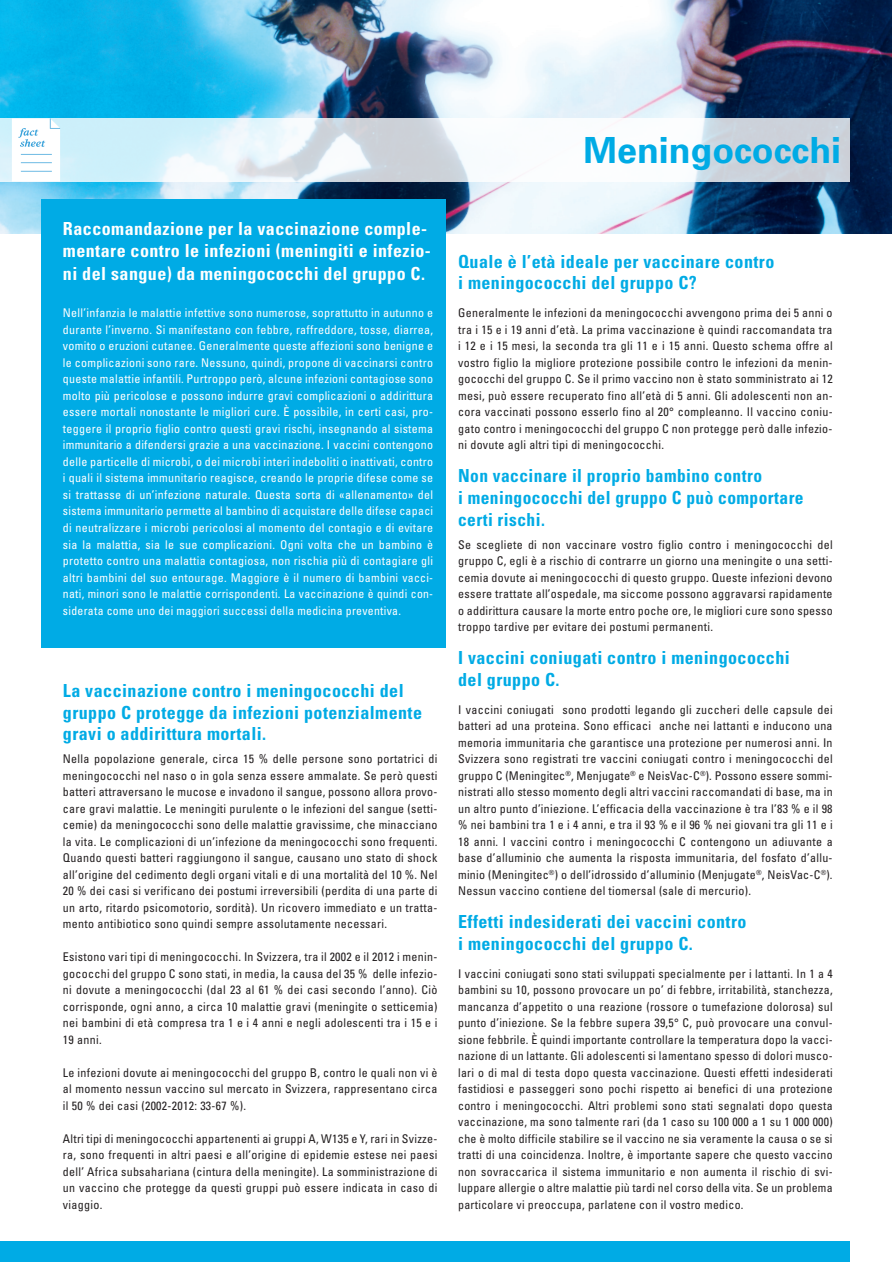
<style>
.page{position:relative;width:892px;height:1262px;background:#fff}
.page>*{position:absolute;margin:0;border:0;box-sizing:border-box;transform-origin:0 0}
.t1{font:700 36px "Univers";color:#00abe5}
.t2{font:700 condensed 18px/21.6px "Univers";letter-spacing:.025em;color:#00abe5}
.t3{font:700 condensed 18px/22.5px "Univers";letter-spacing:.025em;color:#fff}
.t4{font:condensed 12px/16.5px "Univers";letter-spacing:.025em;color:#231f20;text-align:justify}
.t5{font:condensed 12px/16.5px "Univers";letter-spacing:.025em;color:#fff;text-align:justify}
</style>
<div class="page">
<img style="left:0;top:0;width:891px;height:233px">
<svg style="left:0;top:118px;width:850px;height:64px"></svg>
<svg style="left:12px;top:118px;width:48px;height:63px"></svg>
<div style="left:42px;top:199px;width:404px;height:448px;background:#00abe5"></div>
<div style="left:0;top:1241px;width:850px;height:20px;background:#00abe5"></div>
<h2 class="t3" style="left:63px;top:217px;width:369px">Raccomandazione per la vaccinazione comple&shy;mentare contro le infezioni (meningiti e infezio&shy;ni del sangue) da meningococchi del gruppo C.</h2>
<p class="t5" style="left:63px;top:304px;width:371px">Nell’infanzia le malattie infettive sono numerose, soprattutto in autunno e durante l’inverno. Si manifestano con febbre, raffreddore, tosse, diarrea, vomito o eruzioni cutanee. Generalmente queste affezioni sono benigne e le complicazioni sono rare. Nessuno, quindi, propone di vaccinarsi contro queste malattie infantili. Purtroppo però, alcune infezioni contagiose sono molto più pericolose e possono indurre gravi complicazioni o addirittura essere mortali nonostante le migliori cure. È possibile, in certi casi, pro&shy;teggere il proprio figlio contro questi gravi rischi, insegnando al sistema immunitario a difendersi grazie a una vaccinazione. I vaccini contengono delle particelle di microbi, o dei microbi interi indeboliti o inattivati, contro i quali il sistema immunitario reagisce, creando le proprie difese come se si trattasse di un’infezione naturale. Questa sorta di «allenamento» del sistema immunitario permette al bambino di acquistare delle difese capaci di neutralizzare i microbi pericolosi al momento del contagio e di evitare sia la malattia, sia le sue complicazioni. Ogni volta che un bambino è protetto contro una malattia contagiosa, non rischia più di contagiare gli altri bambini del suo entourage. Maggiore è il numero di bambini vacci&shy;nati, minori sono le malattie corrispondenti. La vaccinazione è quindi con&shy;siderata come uno dei maggiori successi della medicina preventiva.</p>
<h2 class="t2" style="left:63px;top:679px;width:360px">La vaccinazione contro i meningococchi del gruppo C protegge da infezioni potenzialmente gravi o addirittura mortali.</h2>
<p class="t4" style="left:63px;top:750px;width:376px">Nella popolazione generale, circa 15 % delle persone sono portatrici di meningococchi nel naso o in gola senza essere ammalate. Se però questi batteri attraversano le mucose e invadono il sangue, possono allora provo&shy;care gravi malattie. Le meningiti purulente o le infezioni del sangue (setti&shy;cemie) da meningococchi sono delle malattie gravissime, che minacciano la vita. Le complicazioni di un’infezione da meningococchi sono frequenti.<br>Quando questi batteri raggiungono il sangue, causano uno stato di shock all’origine del cedimento degli organi vitali e di una mortalità del 10 %. Nel 20 % dei casi si verificano dei postumi irreversibili (perdita di una parte di un arto, ritardo psicomotorio, sordità). Un ricovero immediato e un tratta&shy;mento antibiotico sono quindi sempre assolutamente necessari.</p>
<p class="t4" style="left:63px;top:948px;width:376px">Esistono vari tipi di meningococchi. In Svizzera, tra il 2002 e il 2012 i menin&shy;gococchi del gruppo C sono stati, in media, la causa del 35 % delle infezio&shy;ni dovute a meningococchi (dal 23 al 61 % dei casi secondo l’anno). Ciò corrisponde, ogni anno, a circa 10 malattie gravi (meningite o setticemia) nei bambini di età compresa tra 1 e i 4 anni e negli adolescenti tra i 15 e i 19 anni.</p>
<p class="t4" style="left:63px;top:1063px;width:376px">Le infezioni dovute ai meningococchi del gruppo B, contro le quali non vi è al momento nessun vaccino sul mercato in Svizzera, rappresentano circa il 50 % dei casi (2002-2012: 33-67 %).</p>
<p class="t4" style="left:63px;top:1129px;width:376px">Altri tipi di meningococchi appartenenti ai gruppi A, W135 e Y, rari in Svizze&shy;ra, sono frequenti in altri paesi e all’origine di epidemie estese nei paesi dell’ Africa subsahariana (cintura della meningite). La somministrazione di un vaccino che protegge da questi gruppi può essere indicata in caso di viaggio.</p>
<h1 class="t1" style="left:583px;top:127px;width:259px">Meningococchi</h1>
<h2 class="t2" style="left:458px;top:250px;width:317px">Quale è l’età ideale per vaccinare contro i meningococchi del gruppo C?</h2>
<p class="t4" style="left:458px;top:304px;width:376px">Generalmente le infezioni da meningococchi avvengono prima dei 5 anni o tra i 15 e i 19 anni d’età. La prima vaccinazione è quindi raccomandata tra i 12 e i 15 mesi, la seconda tra gli 11 e i 15 anni. Questo schema offre al vostro figlio la migliore protezione possibile contro le infezioni da menin&shy;gococchi del gruppo C. Se il primo vaccino non è stato somministrato ai 12 mesi, può essere recuperato fino all’età di 5 anni. Gli adolescenti non an&shy;cora vaccinati possono esserlo fino al 20° compleanno. Il vaccino coniu&shy;gato contro i meningococchi del gruppo C non protegge però dalle infezio&shy;ni dovute agli altri tipi di meningococchi.</p>
<h2 class="t2" style="left:458px;top:465px;width:347px">Non vaccinare il proprio bambino contro<br>i meningococchi del gruppo C può comportare certi rischi.</h2>
<p class="t4" style="left:458px;top:535px;width:376px">Se scegliete di non vaccinare vostro figlio contro i meningococchi del gruppo C, egli è a rischio di contrarre un giorno una meningite o una setti&shy;cemia dovute ai meningococchi di questo gruppo. Queste infezioni devono essere trattate all’ospedale, ma siccome possono aggravarsi rapidamente o addirittura causare la morte entro poche ore, le migliori cure sono spesso troppo tardive per evitare dei postumi permanenti.</p>
<h2 class="t2" style="left:458px;top:646px;width:333px">I vaccini coniugati contro i meningococchi del gruppo C.</h2>
<p class="t4" style="left:458px;top:700px;width:376px">I vaccini coniugati sono prodotti legando gli zuccheri delle capsule dei batteri ad una proteina. Sono efficaci anche nei lattanti e inducono una memoria immunitaria che garantisce una protezione per numerosi anni. In Svizzera sono registrati tre vaccini coniugati contro i meningococchi del gruppo C (Meningitec<sup>®</sup>, Menjugate<sup>®</sup> e NeisVac-C<sup>®</sup>). Possono essere sommi&shy;nistrati allo stesso momento degli altri vaccini raccomandati di base, ma in un altro punto d’iniezione. L’efficacia della vaccinazione è tra l’83 % e il 98 % nei bambini tra 1 e i 4 anni, e tra il 93 % e il 96 % nei giovani tra gli 11 e i 18 anni. I vaccini contro i meningococchi C contengono un adiuvante a base d’alluminio che aumenta la risposta immunitaria, del fosfato d’allu&shy;minio (Meningitec<sup>®</sup>) o dell’idrossido d’alluminio (Menjugate<sup>®</sup>, NeisVac-C<sup>®</sup>).<br>Nessun vaccino contiene del tiomersal (sale di mercurio).</p>
<h2 class="t2" style="left:458px;top:910px;width:290px">Effetti indesiderati dei vaccini contro i meningococchi del gruppo C.</h2>
<p class="t4" style="left:458px;top:964px;width:376px">I vaccini coniugati sono stati sviluppati specialmente per i lattanti. In 1 a 4 bambini su 10, possono provocare un po’ di febbre, irritabilità, stanchezza, mancanza d’appetito o una reazione (rossore o tumefazione dolorosa) sul punto d’iniezione. Se la febbre supera 39,5° C, può provocare una convul&shy;sione febbrile. È quindi importante controllare la temperatura dopo la vacci&shy;nazione di un lattante. Gli adolescenti si lamentano spesso di dolori musco&shy;lari o di mal di testa dopo questa vaccinazione. Questi effetti indesiderati fastidiosi e passeggeri sono pochi rispetto ai benefici di una protezione contro i meningococchi. Altri problemi sono stati segnalati dopo questa vaccinazione, ma sono talmente rari (da 1 caso su 100 000 a 1 su 1 000 000) che è molto difficile stabilire se il vaccino ne sia veramente la causa o se si tratti di una coincidenza. Inoltre, è importante sapere che questo vaccino non sovraccarica il sistema immunitario e non aumenta il rischio di svi&shy;luppare allergie o altre malattie più tardi nel corso della vita. Se un problema particolare vi preoccupa, parlatene con il vostro medico.</p>
</div>
